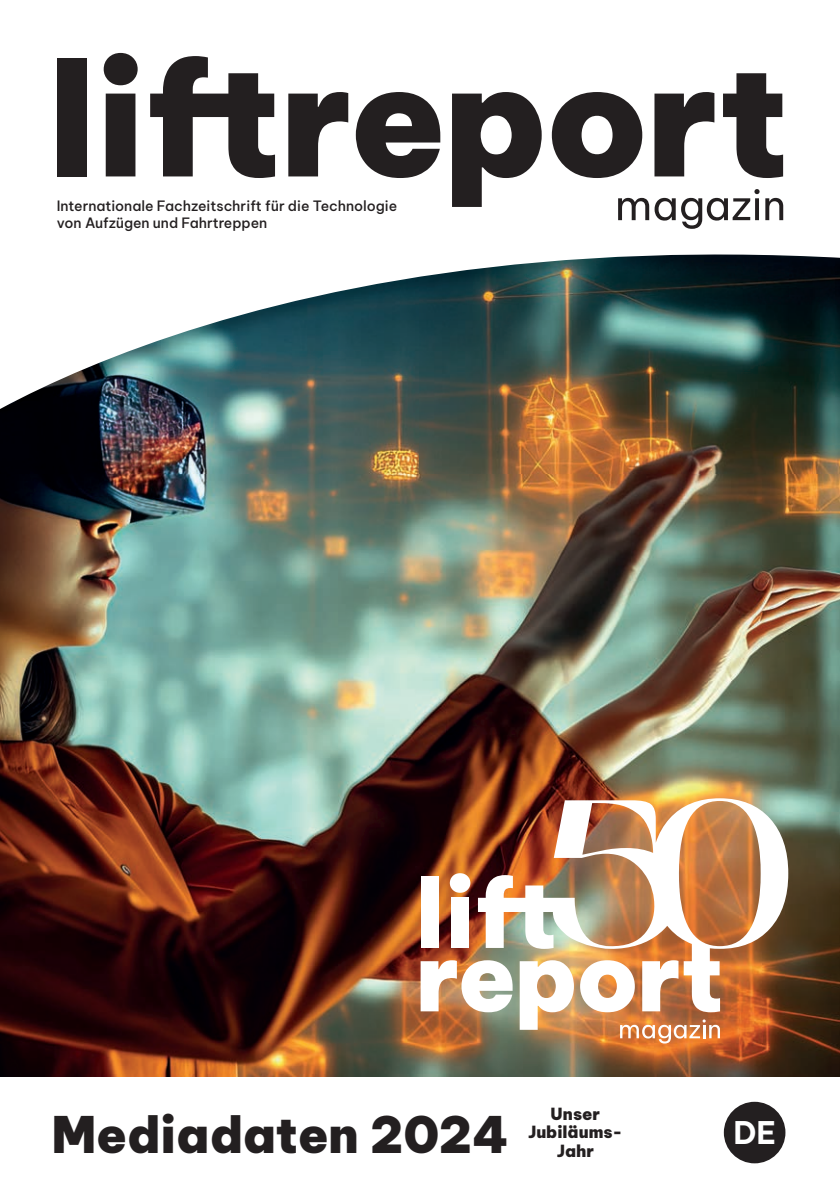
<style>
.page{position:relative;width:840px;height:1191px;background:#fff}
.page>*{position:absolute;margin:0;border:0;box-sizing:border-box;transform-origin:0 0}
.t1{font:900 49.4px "Be Vietnam Pro";color:#231f20}
.t2{font:700 30.6px "Be Vietnam Pro";color:#fff}
.t3{font:900 16.4px/18.4px "Be Vietnam Pro";color:#231f20;text-align:center}
.t4{font:500 14px/16.8px "Be Vietnam Pro";color:#231f20}
</style>
<div class="page">
<img style="left:0;top:456px;width:839px;height:621px">
<img style="left:0;top:52px;width:839px;height:404px">
<div style="left:57px;top:58px;width:29px;height:118px;background:#231f20"></div>
<svg style="left:104px;top:53px;width:34px;height:123px"></svg>
<svg style="left:150px;top:56px;width:125px;height:122px"></svg>
<svg style="left:288px;top:92px;width:60px;height:84px"></svg>
<svg style="left:355px;top:92px;width:85px;height:86px"></svg>
<svg style="left:452px;top:92px;width:89px;height:115px"></svg>
<svg style="left:551px;top:92px;width:91px;height:86px"></svg>
<svg style="left:654px;top:92px;width:60px;height:84px"></svg>
<svg style="left:722px;top:73px;width:60px;height:105px"></svg>
<svg style="left:617px;top:198px;width:31px;height:22px"></svg>
<svg style="left:654px;top:189px;width:105px;height:40px"></svg>
<svg style="left:765px;top:198px;width:17px;height:22px"></svg>
<div style="left:723px;top:1101px;width:62px;height:62px;background:#231f20;border-radius:50%"></div>
<div style="left:421px;top:876px;width:18px;height:72px;background:#fff"></div>
<div style="left:451px;top:897px;width:18px;height:51px;background:#fff"></div>
<svg style="left:449px;top:873px;width:21px;height:19px"></svg>
<svg style="left:420px;top:960px;width:57px;height:52px"></svg>
<svg style="left:519px;top:1012px;width:54px;height:17px"></svg>
<svg style="left:619px;top:1019px;width:100px;height:24px"></svg>
<img style="left:477px;top:798px;width:310px;height:214px">
<p class="t4" style="left:57px;top:196px;width:342px">Internationale Fachzeitschrift für die Technologie von Aufzügen und Fahrtreppen</p>
<h1 class="t1" style="left:51px;top:1091px;width:458px">Mediadaten 2024</h1>
<p class="t3" style="left:527px;top:1102px;width:96px">Unser<br>Jubiläums-<br>Jahr</p>
<h2 class="t2" style="left:733px;top:1106px;width:44px">DE</h2>
</div>
